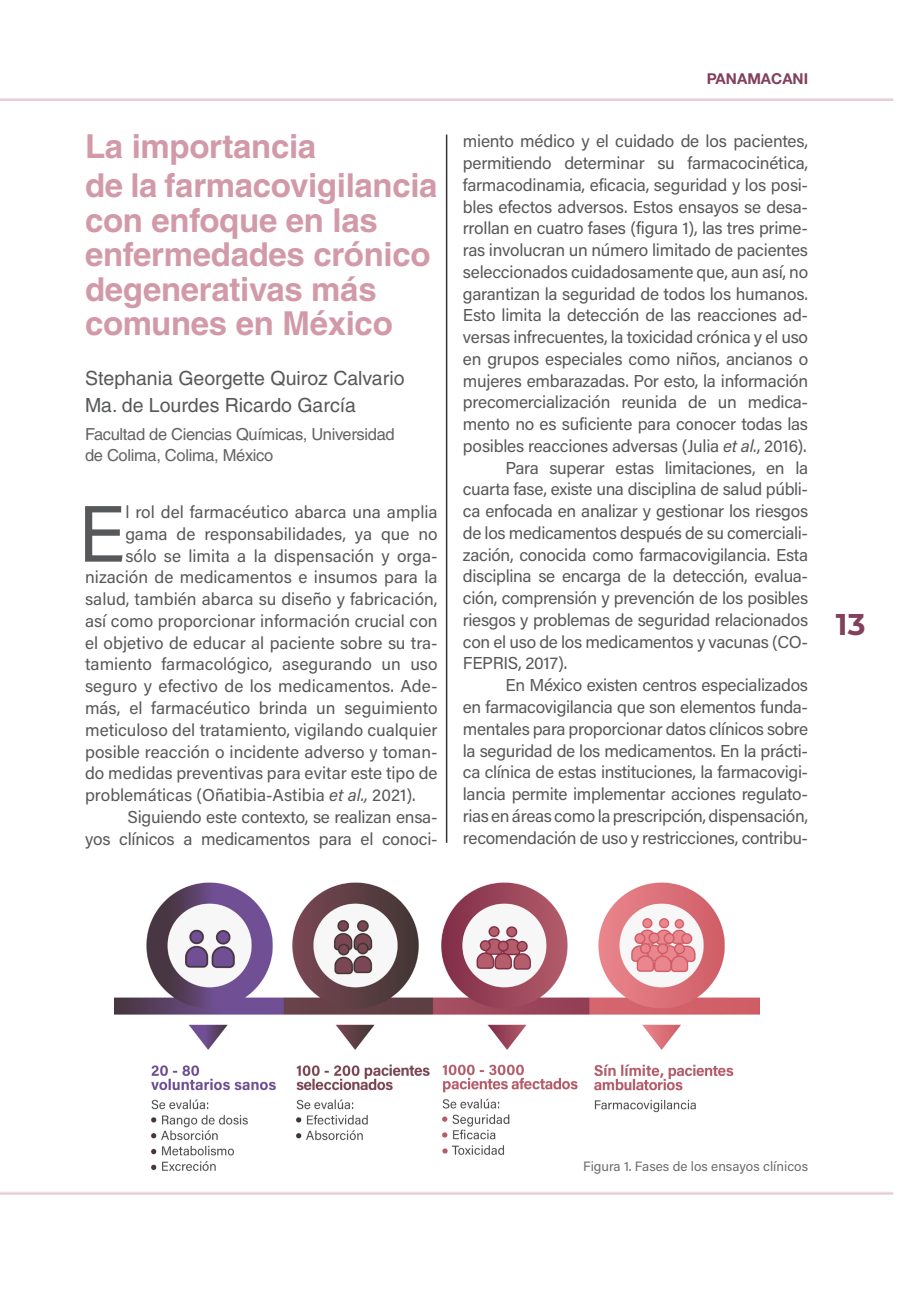
<style>
.page{position:relative;width:906px;height:1289px;background:#fff}
.page>*{position:absolute;margin:0;border:0;box-sizing:border-box;transform-origin:0 0}
.P1{font:79.8px "Acumin Pro";color:#57585a}
.TITULO{font:700 33px/34.5px "Helvetica";letter-spacing:-.01em;color:#d29aa9}
.t1{font:700 30px "Montserrat";color:#82415c}
.AUTORES{font:19.5px "Helvetica";color:#57585a}
.TEXTO{font:17.25px/21.8px "Acumin Pro";letter-spacing:-.015em;color:#57585a;text-align:justify}
.P1-2{font:17.25px "Acumin Pro";color:#57585a}
.PROFESIÓN{font:16.5px "Helvetica";letter-spacing:-.02em;color:#636366}
.t2{font:700 15px "Helvetica Neue LT Std";color:#82415c}
.PIE_FOTO{font:13.5px "Acumin Pro";color:#6c6d70}
.s1{font-style:italic}
</style>
<div class="page">
<hr style="left:0;top:98px;width:893px;height:3px;background:#d29aa9">
<hr style="left:0;top:1191px;width:893px;height:3px;background:#d29aa9">
<hr style="left:446px;top:134px;width:1px;height:708px;background:#363132">
<img style="left:115px;top:882px;width:645px;height:289px">
<p class="TITULO" style="left:85px;top:129px;width:233px">La importancia</p>
<p class="TITULO" style="left:85px;top:168px;width:354px">de la farmacovigilancia con enfoque en las enfermedades crónico degenerativas más comunes en México</p>
<p class="AUTORES" style="left:85px;top:367px;width:321px">Stephania Georgette Quiroz Calvario</p>
<p class="AUTORES" style="left:85px;top:393px;width:272px">Ma. de Lourdes Ricardo García</p>
<p class="PROFESIÓN" style="left:85px;top:424px;width:311px">Facultad de Ciencias Químicas, Universidad</p>
<p class="PROFESIÓN" style="left:85px;top:446px;width:190px">de Colima, Colima, México</p>
<p class="P1" style="left:78px;top:478px;width:49px">E</p>
<p class="P1-2" style="left:125px;top:500px;width:314px">l rol del farmacéutico abarca una amplia</p>
<p class="P1-2" style="left:125px;top:522px;width:314px">gama de responsabilidades, ya que no</p>
<p class="P1-2" style="left:125px;top:543px;width:314px">sólo se limita a la dispensación y orga-</p>
<p class="P1-2" style="left:85px;top:565px;width:354px">nización de medicamentos e insumos para la</p>
<p class="P1-2" style="left:85px;top:587px;width:354px">salud, también abarca su diseño y fabricación,</p>
<p class="P1-2" style="left:85px;top:609px;width:354px">así como proporcionar información crucial con</p>
<p class="P1-2" style="left:85px;top:630px;width:354px">el objetivo de educar al paciente sobre su tra-</p>
<p class="P1-2" style="left:85px;top:652px;width:354px">tamiento farmacológico, asegurando un uso</p>
<p class="P1-2" style="left:85px;top:674px;width:354px">seguro y efectivo de los medicamentos. Ade-</p>
<p class="P1-2" style="left:85px;top:696px;width:354px">más, el farmacéutico brinda un seguimiento</p>
<p class="P1-2" style="left:85px;top:717px;width:354px">meticuloso del tratamiento, vigilando cualquier</p>
<p class="P1-2" style="left:85px;top:739px;width:354px">posible reacción o incidente adverso y toman-</p>
<p class="P1-2" style="left:85px;top:761px;width:354px">do medidas preventivas para evitar este tipo de</p>
<p class="P1-2" style="left:85px;top:783px;width:332px">problemáticas (Oñatibia-Astibia <span class="s1">et al.,</span> 2021).</p>
<p class="TEXTO" style="left:85px;top:805px;width:354px;text-align:right">Siguiendo este contexto, se realizan ensa-<br>yos clínicos a medicamentos para el conoci-</p>
<p class="t2" style="left:707px;top:69px;width:103px">PANAMACANI</p>
<p class="TEXTO" style="left:463px;top:130px;width:347px">miento médico y el cuidado de los pacientes, permitiendo determinar su farmacocinética, farmacodinamia, eficacia, seguridad y los posi&shy;bles efectos adversos. Estos ensayos se desa&shy;rrollan en cuatro fases (figura 1), las tres prime&shy;ras involucran un número limitado de pacientes seleccionados cuidadosamente que, aun así, no garantizan la seguridad de todos los humanos.<br>Esto limita la detección de las reacciones ad&shy;versas infrecuentes, la toxicidad crónica y el uso en grupos especiales como niños, ancianos o mujeres embarazadas. Por esto, la información precomercialización reunida de un medica&shy;mento no es suficiente para conocer todas las posibles reacciones adversas (Julia <span class="s1">et al.</span>, 2016).</p>
<p class="TEXTO" style="left:463px;top:456px;width:347px;text-indent:43px">Para superar estas limitaciones, en la cuarta fase, existe una disciplina de salud públi&shy;ca enfocada en analizar y gestionar los riesgos de los medicamentos después de su comerciali&shy;zación, conocida como farmacovigilancia. Esta disciplina se encarga de la detección, evalua&shy;ción, comprensión y prevención de los posibles riesgos y problemas de seguridad relacionados con el uso de los medicamentos y vacunas (CO-FEPRIS, 2017).</p>
<p class="TEXTO" style="left:463px;top:673px;width:347px;text-indent:43px">En México existen centros especializados en farmacovigilancia que son elementos funda&shy;mentales para proporcionar datos clínicos sobre la seguridad de los medicamentos. En la prácti&shy;ca clínica de estas instituciones, la farmacovigi&shy;lancia permite implementar acciones regulato&shy;rias en áreas como la prescripción, dispensación, recomendación de uso y restricciones, contribu-</p>
<h3 class="t1" style="left:836px;top:602px;width:31px">13</h3>
<p class="PIE_FOTO" style="left:583px;top:1157px;width:226px">Figura 1. Fases de los ensayos clínicos</p>
</div>
